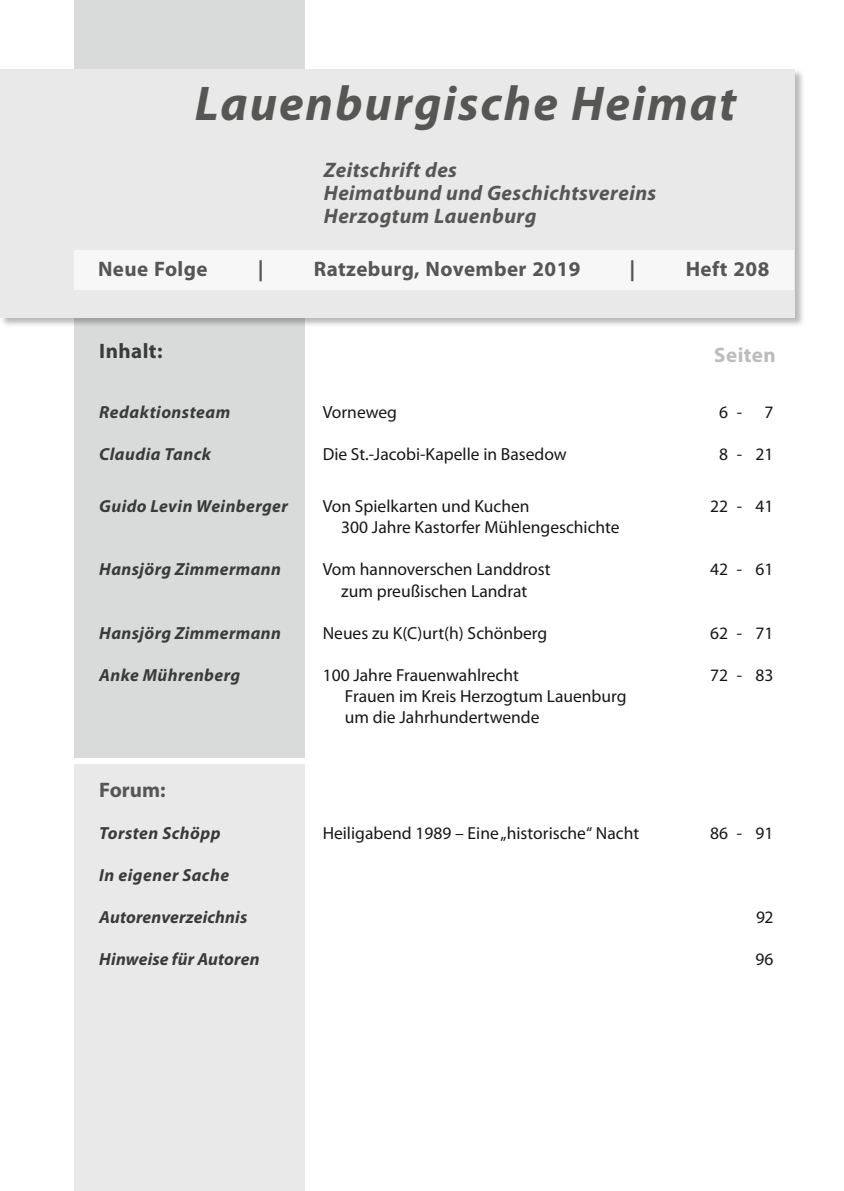
<style>
.page{position:relative;width:844px;height:1191px;background:#fff}
.page>*{position:absolute;margin:0;border:0;box-sizing:border-box;transform-origin:0 0}
.t1{font:italic 700 49px "Myriad Pro";letter-spacing:.04em;color:#565655}
.t2{font:italic 700 21px/22.8px "Myriad Pro";letter-spacing:.02em;color:#565655}
.t3{font:700 21px "Myriad Pro";letter-spacing:.02em;color:#565655}
.t4{font:700 21px "Myriad Pro";letter-spacing:.02em;color:#3a3a39}
.t5{font:700 21px "Myriad Pro";letter-spacing:.02em;color:#bbbcbc}
.t6{font:17.5px/21px "Myriad Pro";color:#181716}
.t7{font:italic 700 17.5px "Myriad Pro";letter-spacing:.025em;color:#3a3a39}
.t8{font:italic 700 17.5px "Myriad Pro";letter-spacing:.005em;color:#3a3a39}
</style>
<div class="page">
<div style="left:74px;top:0;width:231px;height:758px;background:#d9dada"></div>
<div style="left:74px;top:764px;width:231px;height:427px;background:#e9e9e9"></div>
<div style="left:0;top:69px;width:804px;height:259px;background:#181716;opacity:.3"></div>
<div style="left:0;top:69px;width:794px;height:248px;background:#e9e9e9"></div>
<div style="left:74px;top:251px;width:720px;height:39px;background:#f7f7f7"></div>
<h1 class="t1" style="left:195px;top:71px;width:543px">Lauenburgische Heimat</h1>
<p class="t2" style="left:324px;top:158px;width:334px">Zeitschrift des<br>Heimatbund und Geschichtsvereins<br>Herzogtum Lauenburg</p>
<p class="t3" style="left:98px;top:255px;width:111px">Neue Folge</p>
<p class="t3" style="left:257px;top:255px;width:7px">|</p>
<p class="t3" style="left:313px;top:255px;width:268px">Ratzeburg, November 2019</p>
<p class="t3" style="left:629px;top:255px;width:7px">|</p>
<p class="t3" style="left:685px;top:255px;width:85px">Heft 208</p>
<p class="t4" style="left:99px;top:338px;width:65px">Inhalt:</p>
<p class="t5" style="left:714px;top:341px;width:63px">Seiten</p>
<p class="t7" style="left:99px;top:401px;width:132px">Redaktionsteam</p>
<p class="t6" style="left:322px;top:401px;width:76px">Vorneweg</p>
<p class="t6" style="left:718px;top:401px;width:25px">6 -</p>
<p class="t6" style="left:764px;top:401px;width:10px">7</p>
<p class="t7" style="left:99px;top:443px;width:113px">Claudia Tanck</p>
<p class="t6" style="left:322px;top:443px;width:245px">Die St.-Jacobi-Kapelle in Basedow</p>
<p class="t6" style="left:718px;top:443px;width:56px">8 - 21</p>
<p class="t7" style="left:99px;top:495px;width:190px">Guido Levin Weinberger</p>
<p class="t6" style="left:322px;top:496px;width:208px">Von Spielkarten und Kuchen</p>
<p class="t6" style="left:710px;top:496px;width:65px">22 - 41</p>
<p class="t6" style="left:341px;top:517px;width:280px">300 Jahre Kastorfer Mühlengeschichte</p>
<p class="t7" style="left:99px;top:558px;width:183px">Hansjörg Zimmermann</p>
<p class="t6" style="left:322px;top:559px;width:229px">Vom hannoverschen Landdrost</p>
<p class="t6" style="left:710px;top:559px;width:65px">42 - 61</p>
<p class="t6" style="left:341px;top:580px;width:187px">zum preußischen Landrat</p>
<p class="t7" style="left:99px;top:621px;width:183px">Hansjörg Zimmermann</p>
<p class="t6" style="left:322px;top:622px;width:226px">Neues zu K(C)urt(h) Schönberg</p>
<p class="t6" style="left:710px;top:622px;width:65px">62 - 71</p>
<p class="t7" style="left:99px;top:663px;width:142px">Anke Mührenberg</p>
<p class="t6" style="left:322px;top:664px;width:198px">100 Jahre Frauenwahlrecht</p>
<p class="t6" style="left:710px;top:664px;width:65px">72 - 83</p>
<p class="t6" style="left:345px;top:685px;width:283px">Frauen im Kreis Herzogtum Lauenburg um die Jahrhundertwende</p>
<p class="t3" style="left:99px;top:776px;width:68px">Forum:</p>
<p class="t7" style="left:99px;top:821px;width:123px">Torsten Schöpp</p>
<p class="t6" style="left:322px;top:822px;width:318px">Heiligabend 1989 – Eine „historische“ Nacht</p>
<p class="t6" style="left:710px;top:822px;width:65px">86 - 91</p>
<p class="t7" style="left:99px;top:863px;width:131px">In eigener Sache</p>
<p class="t7" style="left:99px;top:905px;width:149px">Autorenverzeichnis</p>
<p class="t6" style="left:755px;top:906px;width:19px">92</p>
<p class="t8" style="left:99px;top:947px;width:162px">Hinweise für Autoren</p>
<p class="t6" style="left:755px;top:948px;width:20px">96</p>
</div>
